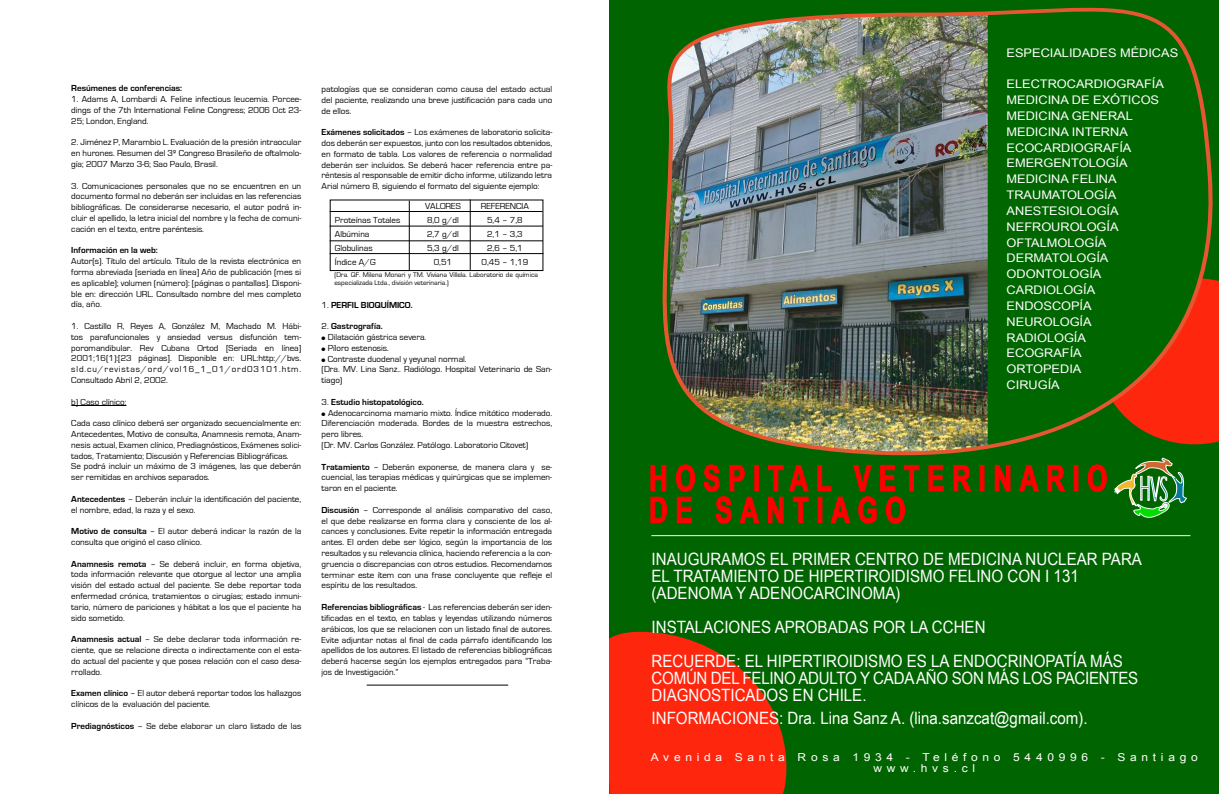
<style>
.page{position:relative;width:1219px;height:794px;background:#fff}
.page>*{position:absolute;margin:0;border:0;box-sizing:border-box;transform-origin:0 0}
.t1{font:700 35.8px/31.7px "Arial Narrow";letter-spacing:.245em;color:#f00;scale:.88 1}
.t2{font:17px/17px "Arial Narrow";color:#fff;scale:1.08 1}
.t3{font:11.9px/15.8px "Arial Narrow";color:#fff;scale:1.31 1}
.t4{font:11px/11px "Arial";letter-spacing:.39em;color:#fff;text-align:center;scale:1.1 1}
.t5{font:9px/10.8px "Eurostile";color:#000;text-align:justify}
.t6{font:700 9px "Eurostile";color:#000}
.t7{font:7px/8.4px "Eurostile";color:#000}
.s1{font-weight:700}
.s2{font-weight:400}
</style>
<div class="page">
<hr style="left:71px;top:405px;width:55px;height:1px;background:#000">
<div style="left:330px;top:200px;width:213px;height:71px;border:1px solid #000"></div>
<hr style="left:330px;top:211px;width:212px;height:1px;background:#000">
<hr style="left:330px;top:226px;width:213px;height:1px;background:#000">
<hr style="left:330px;top:240px;width:213px;height:1px;background:#000">
<hr style="left:330px;top:253px;width:213px;height:1px;background:#000">
<hr style="left:409px;top:201px;width:1px;height:70px;background:#000">
<hr style="left:470px;top:199px;width:1px;height:71px;background:#000">
<hr style="left:367px;top:685px;width:141px;height:1px;background:#000">
<div style="left:610px;top:0;width:609px;height:794px;background:#006400"></div>
<svg style="left:610px;top:632px;width:176px;height:162px;background:#d82f0b"></svg>
<img style="left:662px;top:7px;width:551px;height:464px">
<svg style="left:928px;top:464px;width:16px;height:28px"></svg>
<svg style="left:953px;top:464px;width:19px;height:28px"></svg>
<svg style="left:994px;top:464px;width:17px;height:28px"></svg>
<svg style="left:1018px;top:464px;width:22px;height:28px"></svg>
<svg style="left:1047px;top:464px;width:19px;height:28px"></svg>
<svg style="left:650px;top:464px;width:17px;height:60px"></svg>
<svg style="left:676px;top:464px;width:19px;height:60px"></svg>
<svg style="left:703px;top:464px;width:57px;height:60px"></svg>
<svg style="left:767px;top:464px;width:42px;height:60px"></svg>
<svg style="left:817px;top:464px;width:103px;height:60px"></svg>
<svg style="left:1087px;top:278px;width:132px;height:240px"></svg>
<hr style="left:651px;top:535px;width:539px;height:1px;background:#fff">
<p class="t6" style="left:71px;top:83px;width:112px">Resúmenes de conferencias:</p>
<p class="t5" style="left:71px;top:94px;width:231px">1. Adams A, Lombardi A. Feline infectious leucemia. Porcee&shy;dings of the 7th International Feline Congress; 2006 Oct 23- 25; London, England.</p>
<p class="t5" style="left:71px;top:137px;width:231px">2. Jiménez P, Marambio L. Evaluación de la presión intraocular en hurones. Resumen del 3º Congreso Brasileño de oftalmolo&shy;gía; 2007 Marzo 3-6; Sao Paulo, Brasil.</p>
<p class="t5" style="left:71px;top:180px;width:231px">3. Comunicaciones personales que no se encuentren en un documento formal no deberán ser incluidas en las referencias bibliográficas. De considerarse necesario, el autor podrá in&shy;cluir el apellido, la letra inicial del nombre y la fecha de comuni&shy;cación en el texto, entre paréntesis.</p>
<p class="t6" style="left:71px;top:245px;width:88px">Información en la web:</p>
<p class="t5" style="left:71px;top:256px;width:231px">Autor(s). Título del artículo. Título de la revista electrónica en forma abreviada [seriada en línea] Año de publicación (mes si es aplicable); volumen (número): [páginas o pantallas]. Disponi&shy;ble en: dirección URL. Consultado nombre del mes completo día, año.</p>
<p class="t5" style="left:71px;top:321px;width:231px">1. Castillo R, Reyes A, González M, Machado M. Hábi&shy;tos parafuncionales y ansiedad versus disfunción tem&shy;poromandibular. Rev Cubana Ortod [Seriada en línea] 2001;16(1):[23 páginas]. Disponible en: URL:http://bvs. sld.cu/revistas/ord/vol16_1_01/ord03101.htm.<br>Consultado Abril 2, 2002.</p>
<p class="t5" style="left:71px;top:396px;width:57px">b) Caso clínico:</p>
<p class="t5" style="left:71px;top:418px;width:231px;text-align:left">Cada caso clínico deberá ser organizado secuencialmente en:<br>Antecedentes, Motivo de consulta, Anamnesis remota, Anam&shy;nesis actual, Examen clínico, Prediagnósticos, Exámenes solici&shy;tados, Tratamiento; Discusión y Referencias Bibliográficas.<br>Se podrá incluir un máximo de 3 imágenes, las que deberán ser remitidas en archivos separados.</p>
<p class="t5" style="left:71px;top:493px;width:231px"><span class="s1">Antecedentes</span> – Deberán incluir la identificación del paciente, el nombre, edad, la raza y el sexo.</p>
<p class="t5" style="left:71px;top:526px;width:231px"><span class="s1">Motivo de consulta</span> – El autor deberá indicar la razón de la consulta que originó el caso clínico.</p>
<p class="t5" style="left:71px;top:558px;width:231px"><span class="s1">Anamnesis remota</span> – Se deberá incluir, en forma objetiva, toda información relevante que otorgue al lector una amplia visión del estado actual del paciente. Se debe reportar toda enfermedad crónica, tratamientos o cirugías; estado inmuni&shy;tario, número de pariciones y hábitat a los que el paciente ha sido sometido.</p>
<p class="t5" style="left:71px;top:634px;width:231px"><span class="s1">Anamnesis actual</span> – Se debe declarar toda información re&shy;ciente, que se relacione directa o indirectamente con el esta&shy;do actual del paciente y que posea relación con el caso desa&shy;rrollado.</p>
<p class="t5" style="left:71px;top:688px;width:231px"><span class="s1">Examen clínico</span> – El autor deberá reportar todos los hallazgos clínicos de la evaluación del paciente.</p>
<p class="t5" style="left:71px;top:720px;width:231px"><span class="s1">Prediagnósticos</span> – Se debe elaborar un claro listado de las</p>
<p class="t5" style="left:322px;top:84px;width:232px">patologías que se consideran como causa del estado actual del paciente, realizando una breve justificación para cada uno de ellos.</p>
<p class="t5" style="left:322px;top:127px;width:232px"><span class="s1">Exámenes solicitados</span> – Los exámenes de laboratorio solicita&shy;dos deberán ser expuestos, junto con los resultados obtenidos, en formato de tabla. Los valores de referencia o normalidad deberán ser incluidos. Se deberá hacer referencia entre pa&shy;réntesis al responsable de emitir dicho informe, utilizando letra Arial número 8, siguiendo el formato del siguiente ejemplo:</p>
<p class="t5" style="left:425px;top:201px;width:37px">VALORES</p>
<p class="t5" style="left:481px;top:201px;width:50px">REFERENCIA</p>
<p class="t5" style="left:335px;top:215px;width:67px">Proteínas Totales</p>
<p class="t5" style="left:427px;top:215px;width:33px">8,0 g/dl</p>
<p class="t5" style="left:487px;top:215px;width:37px">5,4 – 7,8</p>
<p class="t5" style="left:335px;top:229px;width:36px">Albúmina</p>
<p class="t5" style="left:427px;top:229px;width:33px">2,7 g/dl</p>
<p class="t5" style="left:487px;top:229px;width:37px">2,1 – 3,3</p>
<p class="t5" style="left:335px;top:243px;width:39px">Globulinas</p>
<p class="t5" style="left:427px;top:243px;width:33px">5,3 g/dl</p>
<p class="t5" style="left:487px;top:243px;width:37px">2,6 – 5,1</p>
<p class="t5" style="left:335px;top:257px;width:42px">Índice A/G</p>
<p class="t5" style="left:434px;top:257px;width:20px">0,51</p>
<p class="t5" style="left:482px;top:257px;width:48px">0,45 – 1,19</p>
<p class="t7" style="left:334px;top:270px;width:205px">(Dra. QF. Milena Monari y TM. Viviana Villela. Laboratorio de química especializada Ltda., división veterinaria.)</p>
<p class="t6" style="left:322px;top:300px;width:92px"><span class="s2">1.</span> PERFIL BIOQUÍMICO.</p>
<p class="t6" style="left:322px;top:321px;width:63px"><span class="s2">2.</span> Gastrografía.</p>
<p class="t5" style="left:322px;top:332px;width:106px">● Dilatación gástrica severa.</p>
<p class="t5" style="left:322px;top:342px;width:69px">● Píloro estenosis.</p>
<p class="t5" style="left:322px;top:353px;width:232px;text-align:left">● Contraste duodenal y yeyunal normal.<br>(Dra. MV. Lina Sanz.. Radiólogo. Hospital Veterinario de San&shy;tiago)</p>
<p class="t6" style="left:322px;top:397px;width:104px"><span class="s2">3.</span> Estudio histopatológico.</p>
<p class="t5" style="left:322px;top:407px;width:232px;text-align:left">● Adenocarcinoma mamario mixto. Índice mitótico moderado.<br>Diferenciación moderada. Bordes de la muestra estrechos, pero libres.<br>(Dr. MV. Carlos González. Patólogo. Laboratorio Citovet)</p>
<p class="t5" style="left:322px;top:461px;width:232px"><span class="s1">Tratamiento</span> – Deberán exponerse, de manera clara y se&shy;cuencial, las terapias médicas y quirúrgicas que se implemen&shy;taron en el paciente.</p>
<p class="t5" style="left:322px;top:504px;width:232px"><span class="s1">Discusión</span> – Corresponde al análisis comparativo del caso, el que debe realizarse en forma clara y consciente de los al&shy;cances y conclusiones. Evite repetir la información entregada antes. El orden debe ser lógico, según la importancia de los resultados y su relevancia clínica, haciendo referencia a la con&shy;gruencia o discrepancias con otros estudios. Recomendamos terminar este ítem con una frase concluyente que refleje el espíritu de los resultados.</p>
<p class="t5" style="left:322px;top:602px;width:232px"><span class="s1">Referencias bibliográficas</span> - Las referencias deberán ser iden&shy;tificadas en el texto, en tablas y leyendas utilizando números arábicos, los que se relacionen con un listado final de autores.<br>Evite adjuntar notas al final de cada párrafo identificando los apellidos de los autores. El listado de referencias bibliográficas deberá hacerse según los ejemplos entregados para “Traba&shy;jos de Investigación.”</p>
<h3 class="t3" style="left:1007px;top:44px;width:132px">ESPECIALIDADES MÉDICAS</h3>
<p class="t3" style="left:1007px;top:76px;width:122px">ELECTROCARDIOGRAFÍA<br>MEDICINA DE EXÓTICOS<br>MEDICINA GENERAL<br>MEDICINA INTERNA<br>ECOCARDIOGRAFÍA<br>EMERGENTOLOGÍA<br>MEDICINA FELINA<br>TRAUMATOLOGÍA<br>ANESTESIOLOGÍA<br>NEFROUROLOGÍA<br>OFTALMOLOGÍA<br>DERMATOLOGÍA<br>ODONTOLOGÍA<br>CARDIOLOGÍA<br>ENDOSCOPÍA<br>NEUROLOGÍA<br>RADIOLOGÍA<br>ECOGRAFÍA<br>ORTOPEDIA<br>CIRUGÍA</p>
<h1 class="t1" style="left:649px;top:462px;width:522px">HOSPITAL VETERINARIO<br>DE SANTIAGO</h1>
<h2 class="t2" style="left:652px;top:550px;width:456px">INAUGURAMOS EL PRIMER CENTRO DE MEDICINA NUCLEAR PARA<br>EL TRATAMIENTO DE HIPERTIROIDISMO FELINO CON I 131 (ADENOMA Y ADENOCARCINOMA)</h2>
<h2 class="t2" style="left:652px;top:610px;width:438px;line-height:34px">INSTALACIONES APROBADAS POR LA CCHEN<br>RECUERDE: EL HIPERTIROIDISMO ES LA ENDOCRINOPATÍA MÁS</h2>
<h2 class="t2" style="left:652px;top:669px;width:452px">COMÚN DEL FELINO ADULTO Y CADA AÑO SON MÁS LOS PACIENTES<br>DIAGNOSTICADOS EN CHILE.</h2>
<h2 class="t2" style="left:652px;top:709px;width:405px">INFORMACIONES: Dra. Lina Sanz A. (lina.sanzcat@gmail.com).</h2>
<p class="t4" style="left:651px;top:751px;width:499px">Avenida Santa Rosa 1934 - Teléfono 5440996 - Santiago www.hvs.cl</p>
</div>
